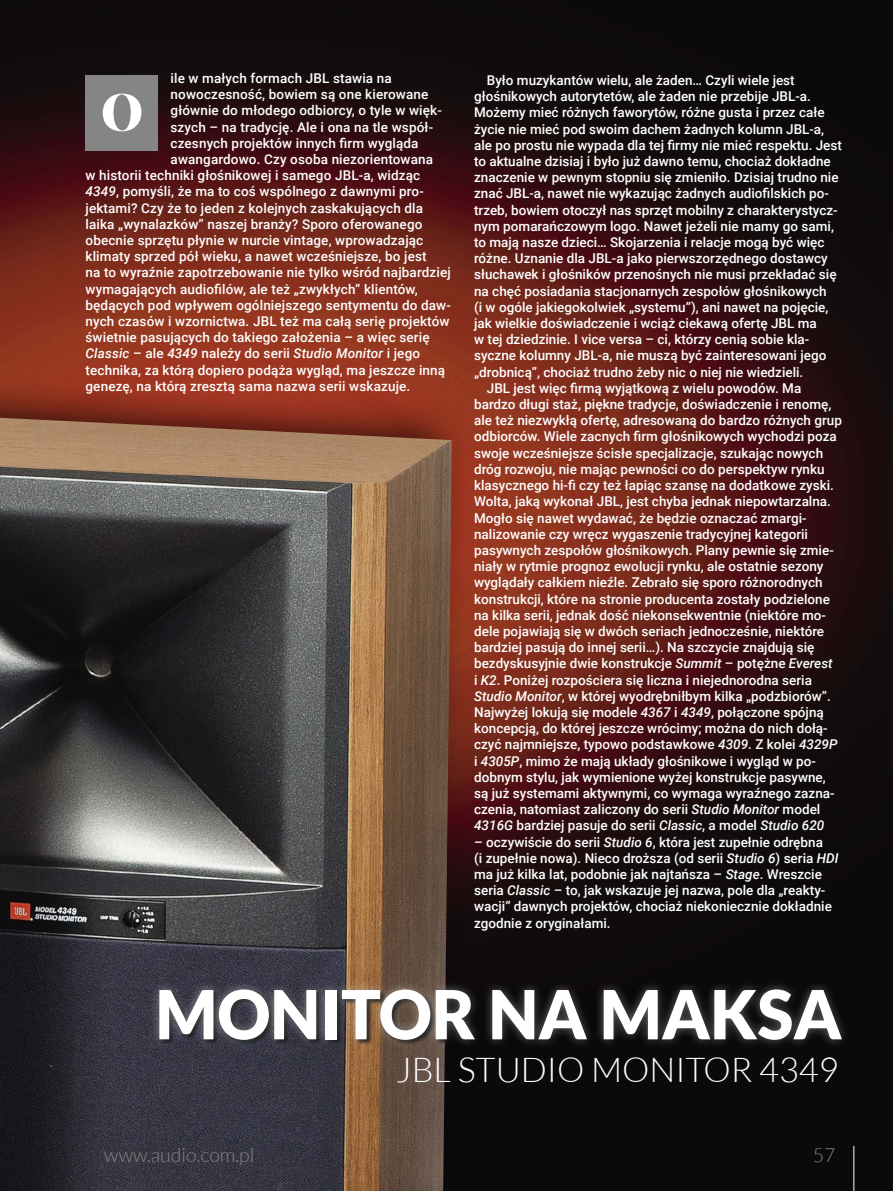
<style>
.page{position:relative;width:893px;height:1191px;background:#fff}
.page>*{position:absolute;margin:0;border:0;box-sizing:border-box;transform-origin:0 0}
.t1{font:900 67.65px "Lato";color:#fff}
.t2{font:900 51.15px "Playfair Display";color:#fff}
.t3{font:300 34.2px "Lato";color:#fff}
.t4{font:300 19.5px "Lato";color:#858585}
.t5{font:500 13.5px/16.2px "Roboto";color:#fff}
.t6{font:italic 500 13.5px "Roboto";letter-spacing:.01em;color:#fff}
.s1{font-style:italic}
.s2{font-style:normal}
</style>
<div class="page">
<img style="left:0;top:0;width:893px;height:1191px">
<div style="left:0;top:370px;width:470px;height:821px;background:#000;opacity:.62"></div>
<img style="left:0;top:418px;width:452px;height:773px">
<div style="left:85px;top:75px;width:73px;height:76px;background:#858585"></div>
<div style="left:149px;top:979px;width:702px;height:70px;background:#fff;opacity:.41"></div>
<hr style="left:854px;top:1145px;width:1px;height:46px;background:#fff">
<p class="t5" style="left:171px;top:70px;width:223px">ile w małych formach JBL stawia na</p>
<p class="t5" style="left:171px;top:86px;width:259px">nowoczesność, bowiem są one kierowane</p>
<p class="t5" style="left:171px;top:102px;width:273px">głównie do młodego odbiorcy, o tyle w więk-</p>
<p class="t5" style="left:171px;top:118px;width:264px">szych – na tradycję. Ale i ona na tle współ-</p>
<p class="t5" style="left:171px;top:134px;width:249px">czesnych projektów innych firm wygląda</p>
<p class="t5" style="left:171px;top:151px;width:264px">awangardowo. Czy osoba niezorientowana</p>
<p class="t5" style="left:86px;top:167px;width:336px">w historii techniki głośnikowej i samego JBL-a, widząc</p>
<p class="t5" style="left:86px;top:183px;width:340px"><span class="s1">4349</span>, pomyśli, że ma to coś wspólnego z dawnymi pro-</p>
<p class="t5" style="left:86px;top:199px;width:339px">jektami? Czy że to jeden z kolejnych zaskakujących dla</p>
<p class="t5" style="left:86px;top:215px;width:338px">laika „wynalazków” naszej branży? Sporo oferowanego</p>
<p class="t5" style="left:86px;top:232px;width:339px">obecnie sprzętu płynie w nurcie vintage, wprowadzając</p>
<p class="t5" style="left:86px;top:248px;width:343px">klimaty sprzed pół wieku, a nawet wcześniejsze, bo jest</p>
<p class="t5" style="left:86px;top:264px;width:367px">na to wyraźnie zapotrzebowanie nie tylko wśród najbardziej</p>
<p class="t5" style="left:86px;top:280px;width:334px">wymagających audiofilów, ale też „zwykłych” klientów,</p>
<p class="t5" style="left:86px;top:296px;width:367px">będących pod wpływem ogólniejszego sentymentu do daw-</p>
<p class="t5" style="left:86px;top:313px;width:365px">nych czasów i wzornictwa. JBL też ma całą serię projektów</p>
<p class="t5" style="left:86px;top:329px;width:346px">świetnie pasujących do takiego założenia – a więc serię</p>
<p class="t6" style="left:86px;top:344px;width:336px">Classic <span class="s2">– ale</span> 4349 <span class="s2">należy do serii</span> Studio Monitor <span class="s2">i jego</span></p>
<p class="t5" style="left:86px;top:361px;width:361px">technika, za którą dopiero podąża wygląd, ma jeszcze inną</p>
<p class="t5" style="left:86px;top:377px;width:326px">genezę, na którą zresztą sama nazwa serii wskazuje.</p>
<h2 class="t2" style="left:101px;top:71px;width:44px">O</h2>
<p class="t5" style="left:487px;top:72px;width:309px">Było muzykantów wielu, ale żaden… Czyli wiele jest</p>
<p class="t5" style="left:474px;top:88px;width:338px">głośnikowych autorytetów, ale żaden nie przebije JBL-a.</p>
<p class="t5" style="left:474px;top:104px;width:352px">Możemy mieć różnych faworytów, różne gusta i przez całe</p>
<p class="t5" style="left:474px;top:120px;width:352px">życie nie mieć pod swoim dachem żadnych kolumn JBL-a,</p>
<p class="t5" style="left:474px;top:136px;width:369px">ale po prostu nie wypada dla tej firmy nie mieć respektu. Jest</p>
<p class="t5" style="left:474px;top:153px;width:358px">to aktualne dzisiaj i było już dawno temu, chociaż dokładne</p>
<p class="t5" style="left:474px;top:169px;width:366px">znaczenie w pewnym stopniu się zmieniło. Dzisiaj trudno nie</p>
<p class="t5" style="left:474px;top:185px;width:356px">znać JBL-a, nawet nie wykazując żadnych audiofilskich po-</p>
<p class="t5" style="left:474px;top:201px;width:365px">trzeb, bowiem otoczył nas sprzęt mobilny z charakterystycz-</p>
<p class="t5" style="left:474px;top:217px;width:361px">nym pomarańczowym logo. Nawet jeżeli nie mamy go sami,</p>
<p class="t5" style="left:474px;top:234px;width:352px">to mają nasze dzieci… Skojarzenia i relacje mogą być więc</p>
<p class="t5" style="left:474px;top:250px;width:355px">różne. Uznanie dla JBL-a jako pierwszorzędnego dostawcy</p>
<p class="t5" style="left:474px;top:266px;width:364px">słuchawek i głośników przenośnych nie musi przekładać się</p>
<p class="t5" style="left:474px;top:282px;width:354px">na chęć posiadania stacjonarnych zespołów głośnikowych</p>
<p class="t5" style="left:474px;top:298px;width:356px">(i w ogóle jakiegokolwiek „systemu”), ani nawet na pojęcie,</p>
<p class="t5" style="left:474px;top:315px;width:344px">jak wielkie doświadczenie i wciąż ciekawą ofertę JBL ma</p>
<p class="t5" style="left:474px;top:331px;width:337px">w tej dziedzinie. I vice versa – ci, którzy cenią sobie kla-</p>
<p class="t5" style="left:474px;top:347px;width:354px">syczne kolumny JBL-a, nie muszą być zainteresowani jego</p>
<p class="t5" style="left:474px;top:363px;width:331px">„drobnicą”, chociaż trudno żeby nic o niej nie wiedzieli.</p>
<p class="t5" style="left:487px;top:379px;width:316px">JBL jest więc firmą wyjątkową z wielu powodów. Ma</p>
<p class="t5" style="left:474px;top:396px;width:359px">bardzo długi staż, piękne tradycje, doświadczenie i renomę,</p>
<p class="t5" style="left:474px;top:412px;width:369px">ale też niezwykłą ofertę, adresowaną do bardzo różnych grup</p>
<p class="t5" style="left:474px;top:428px;width:364px">odbiorców. Wiele zacnych firm głośnikowych wychodzi poza</p>
<p class="t5" style="left:474px;top:444px;width:351px">swoje wcześniejsze ścisłe specjalizacje, szukając nowych</p>
<p class="t5" style="left:474px;top:460px;width:352px">dróg rozwoju, nie mając pewności co do perspektyw rynku</p>
<p class="t5" style="left:474px;top:477px;width:361px">klasycznego hi-fi czy też łapiąc szansę na dodatkowe zyski.</p>
<p class="t5" style="left:474px;top:493px;width:358px">Wolta, jaką wykonał JBL, jest chyba jednak niepowtarzalna.</p>
<p class="t5" style="left:474px;top:509px;width:334px">Mogło się nawet wydawać, że będzie oznaczać zmargi-</p>
<p class="t5" style="left:474px;top:525px;width:335px">nalizowanie czy wręcz wygaszenie tradycyjnej kategorii</p>
<p class="t5" style="left:474px;top:541px;width:361px">pasywnych zespołów głośnikowych. Plany pewnie się zmie-</p>
<p class="t5" style="left:474px;top:558px;width:351px">niały w rytmie prognoz ewolucji rynku, ale ostatnie sezony</p>
<p class="t5" style="left:474px;top:574px;width:350px">wyglądały całkiem nieźle. Zebrało się sporo różnorodnych</p>
<p class="t5" style="left:474px;top:590px;width:357px">konstrukcji, które na stronie producenta zostały podzielone</p>
<p class="t5" style="left:474px;top:606px;width:353px">na kilka serii, jednak dość niekonsekwentnie (niektóre mo-</p>
<p class="t5" style="left:474px;top:622px;width:352px">dele pojawiają się w dwóch seriach jednocześnie, niektóre</p>
<p class="t5" style="left:474px;top:639px;width:342px">bardziej pasują do innej serii…). Na szczycie znajdują się</p>
<p class="t5" style="left:474px;top:655px;width:360px">bezdyskusyjnie dwie konstrukcje <span class="s1">Summit</span> – potężne <span class="s1">Everest</span></p>
<p class="t5" style="left:474px;top:671px;width:339px">i <span class="s1">K2</span>. Poniżej rozpościera się liczna i niejednorodna seria</p>
<p class="t5" style="left:474px;top:687px;width:358px"><span class="s1">Studio Monitor</span>, w której wyodrębniłbym kilka „podzbiorów”.</p>
<p class="t5" style="left:474px;top:703px;width:351px">Najwyżej lokują się modele <span class="s1">4367</span> i <span class="s1">4349</span>, połączone spójną</p>
<p class="t5" style="left:474px;top:720px;width:355px">koncepcją, do której jeszcze wrócimy; można do nich dołą-</p>
<p class="t5" style="left:474px;top:736px;width:365px">czyć najmniejsze, typowo podstawkowe <span class="s1">4309</span>. Z kolei <span class="s1">4329P</span></p>
<p class="t5" style="left:474px;top:752px;width:343px">i <span class="s1">4305P</span>, mimo że mają układy głośnikowe i wygląd w po-</p>
<p class="t5" style="left:474px;top:768px;width:353px">dobnym stylu, jak wymienione wyżej konstrukcje pasywne,</p>
<p class="t5" style="left:474px;top:784px;width:362px">są już systemami aktywnymi, co wymaga wyraźnego zazna-</p>
<p class="t5" style="left:474px;top:801px;width:348px">czenia, natomiast zaliczony do serii <span class="s1">Studio Monitor</span> model</p>
<p class="t5" style="left:474px;top:817px;width:352px"><span class="s1">4316G</span> bardziej pasuje do serii <span class="s1">Classic</span>, a model <span class="s1">Studio 620</span></p>
<p class="t5" style="left:474px;top:833px;width:366px">– oczywiście do serii <span class="s1">Studio 6</span>, która jest zupełnie odrębna<br>(i zupełnie nowa). Nieco droższa (od serii <span class="s1">Studio 6</span>) seria <span class="s1">HDI </span>ma już kilka lat, podobnie jak najtańsza – <span class="s1">Stage</span>. Wreszcie seria <span class="s1">Classic</span> – to, jak wskazuje jej nazwa, pole dla „reakty&shy;wacji” dawnych projektów, chociaż niekoniecznie dokładnie zgodnie z oryginałami.</p>
<h1 class="t1" style="left:155px;top:975px;width:688px">MONITOR NA MAKSA</h1>
<h3 class="t3" style="left:396px;top:1051px;width:444px">JBL STUDIO MONITOR 4349</h3>
<h3 class="t4" style="left:85px;top:1144px;width:151px">www.audio.com.pl</h3>
<h3 class="t4" style="left:104px;top:1144px;width:151px">www.audio.com.pl</h3>
<h3 class="t4" style="left:813px;top:1144px;width:24px">57</h3>
</div>
